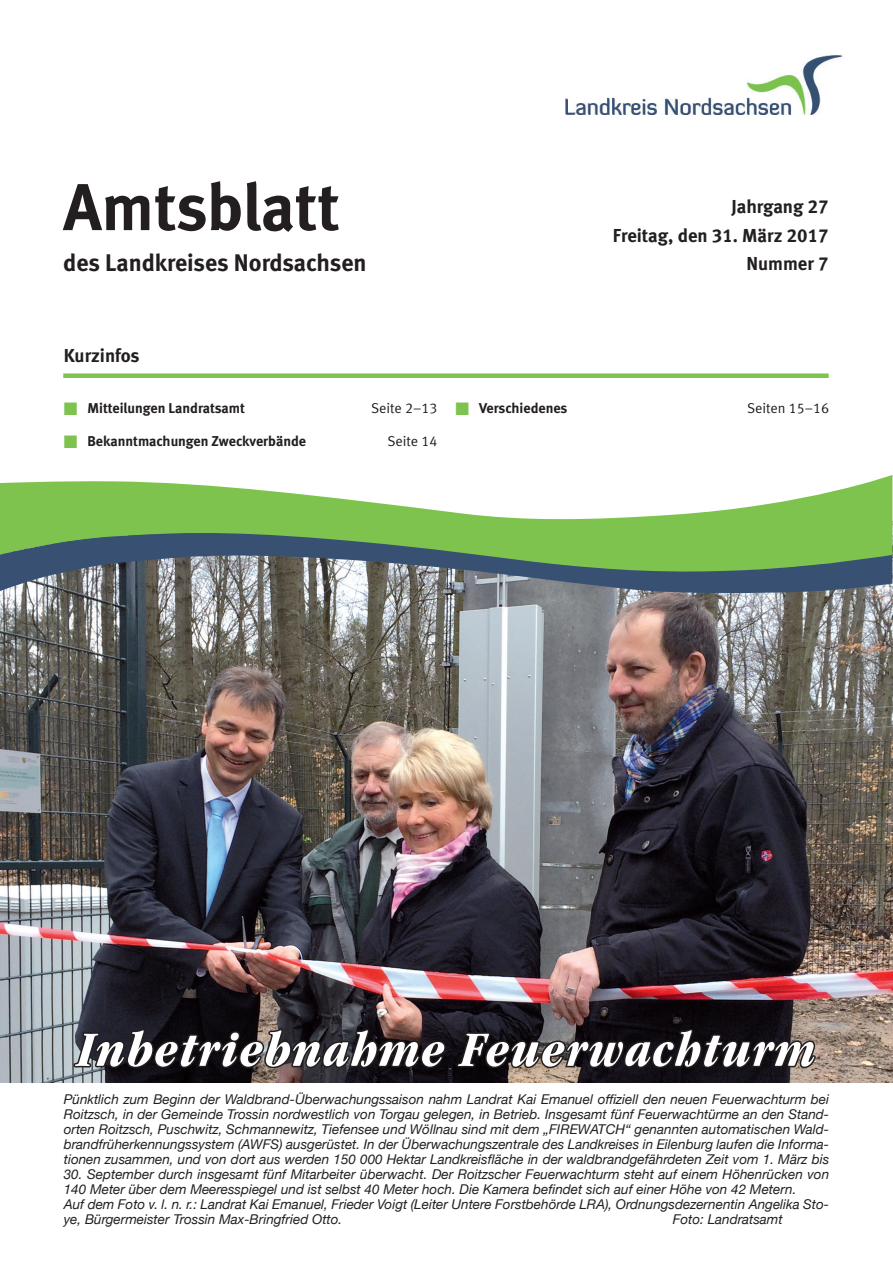
<style>
.page{position:relative;width:893px;height:1263px;background:#fff}
.page>*{position:absolute;margin:0;border:0;box-sizing:border-box;transform-origin:0 0}
.t1{font:66px "Meta Bold LF";color:#231f20}
.t2{font:italic 700 condensed 51px "Garamond";letter-spacing:.03em;color:#fff}
.t3{font:24px "Meta Bold LF";color:#231f20}
.t4{font:18.75px/28.5px "Meta Bold LF";color:#231f20;text-align:right}
.t5{font:14.25px "Meta Bold LF";color:#231f20}
.t6{font:14.25px "Meta Normal LF";color:#231f20}
.t7{font:italic 13.5px/15px "Helvetica Neue";color:#231f20;text-align:justify}
.s1{color:#7dc34e}
</style>
<div class="page">
<img style="left:0;top:521px;width:893px;height:561px">
<img style="left:565px;top:55px;width:280px;height:59px">
<svg style="left:0;top:475px;width:892px;height:55px;fill:#7dc34e"></svg>
<svg style="left:0;top:530px;width:892px;height:64px;background:#698b6e"></svg>
<div style="left:63px;top:373px;width:766px;height:5px;background:#7dc34e"></div>
<svg style="left:72px;top:1027px;width:375px;height:43px;background:#272327"></svg>
<svg style="left:455px;top:1027px;width:362px;height:43px;background:#262224"></svg>
<h1 class="t1" style="left:63px;top:168px;width:278px">Amtsblatt</h1>
<h3 class="t3" style="left:63px;top:248px;width:305px">des Landkreises Nordsachsen</h3>
<h3 class="t4" style="left:613px;top:192px;width:217px">Jahrgang 27<br>Freitag, den 31. März 2017<br>Nummer 7</h3>
<h3 class="t4" style="left:64px;top:341px;width:77px">Kurzinfos</h3>
<p class="t5" style="left:64px;top:400px;width:183px"><span class="s1">■</span> Mitteilungen Landratsamt</p>
<p class="t6" style="left:371px;top:400px;width:68px">Seite 2–13</p>
<p class="t5" style="left:64px;top:433px;width:244px"><span class="s1">■</span> Bekanntmachungen Zweckverbände</p>
<p class="t6" style="left:387px;top:433px;width:51px">Seite 14</p>
<p class="t5" style="left:455px;top:400px;width:113px"><span class="s1">■</span> Verschiedenes</p>
<p class="t6" style="left:747px;top:400px;width:84px">Seiten 15–16</p>
<h2 class="t2" style="left:77px;top:1020px;width:740px">Inbetriebnahme Feuerwachturm</h2>
<p class="t7" style="left:64px;top:1092px;width:767px">Pünktlich zum Beginn der Waldbrand-Überwachungssaison nahm Landrat Kai Emanuel offiziell den neuen Feuerwachturm bei Roitzsch, in der Gemeinde Trossin nordwestlich von Torgau gelegen, in Betrieb. Insgesamt fünf Feuerwachtürme an den Stand&shy;orten Roitzsch, Puschwitz, Schmannewitz, Tiefensee und Wöllnau sind mit dem „FIREWATCH“ genannten automatischen Wald&shy;brandfrüherkennungssystem (AWFS) ausgerüstet. In der Überwachungszentrale des Landkreises in Eilenburg laufen die Informa&shy;tionen zusammen, und von dort aus werden 150 000 Hektar Landkreisfläche in der waldbrandgefährdeten Zeit vom 1. März bis</p>
<p class="t7" style="left:64px;top:1167px;width:767px;text-align:left">30. September durch insgesamt fünf Mitarbeiter überwacht. Der Roitzscher Feuerwachturm steht auf einem Höhenrücken von 140 Meter über dem Meeresspiegel und ist selbst 40 Meter hoch. Die Kamera befindet sich auf einer Höhe von 42 Metern.<br>Auf dem Foto v. l. n. r.: Landrat Kai Emanuel, Frieder Voigt (Leiter Untere Forstbehörde LRA), Ordnungsdezernentin Angelika Sto&shy;ye, Bürgermeister Trossin Max-Bringfried Otto.</p>
<p class="t7" style="left:673px;top:1212px;width:112px">Foto: Landratsamt</p>
</div>
